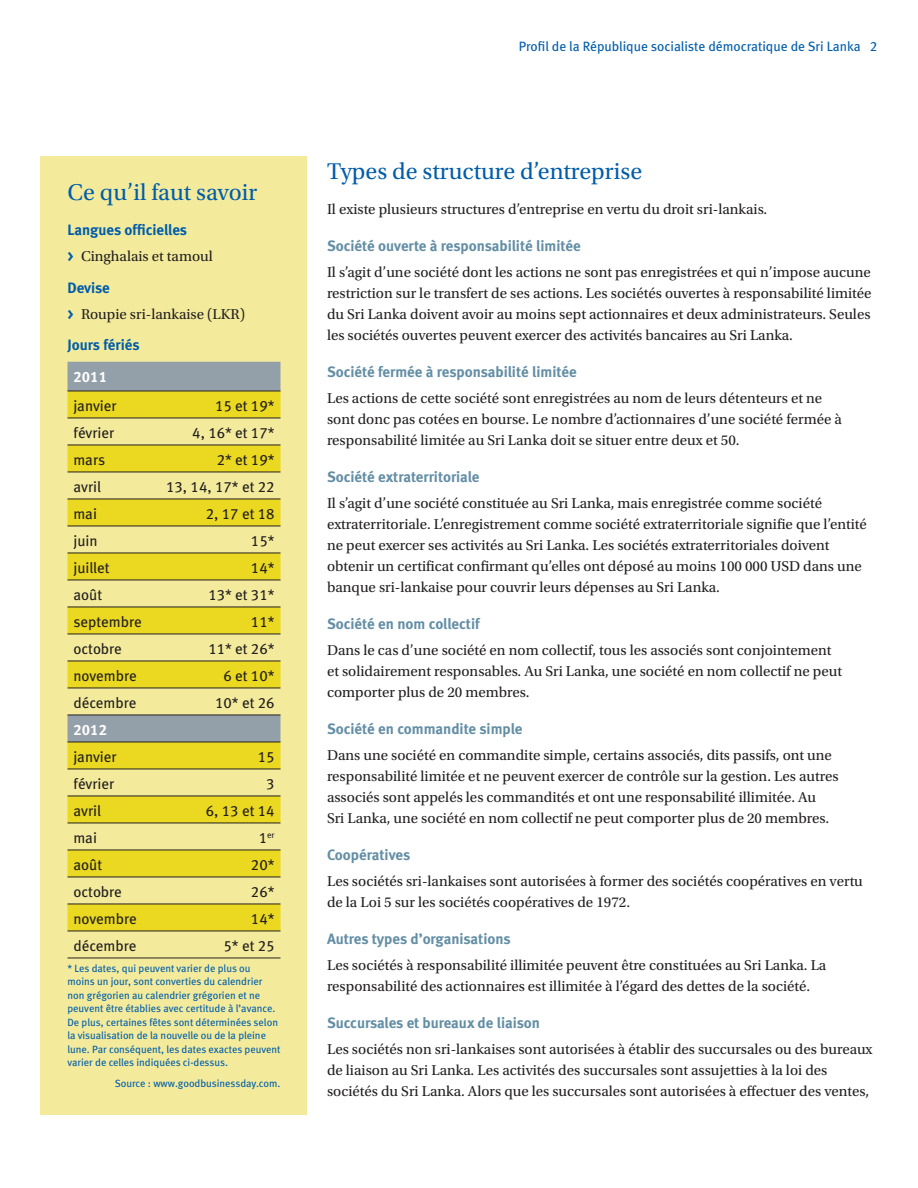
<style>
.page{position:relative;width:918px;height:1188px;background:#fff}
.page>*{position:absolute;margin:0;border:0;box-sizing:border-box;transform-origin:0 0}
.Heading_3{font:24px "Utopia Std";color:#015dab}
.Bullet_Point{font:15px/21px "Utopia Std";color:#231f20}
.Table_Data{font:15px "Meta Book LF";color:#231f20}
.Heading_4{font:15px "Meta Bold LF";color:#638ea5}
.Heading_4-2{font:15px "Meta Bold LF";color:#015dab}
.Table_Column_Header{font:15px "Meta Bold LF";color:#fff}
.Page_header{font:13.5px "Meta Book LF";color:#015dab}
.Table_Footnote{font:10.5px/13.5px "Meta Book LF";color:#015dab}
.Table_Data-2{font:8.7px "Meta Book LF";color:#231f20}
.s1{font-size:15px}
</style>
<div class="page">
<div style="left:40px;top:156px;width:268px;height:958px;background:#f3eb9b"></div>
<div style="left:68px;top:362px;width:212px;height:29px;background:#94a0a9"></div>
<svg style="left:68px;top:392px;width:212px;height:539px;fill:#ead821"></svg>
<hr style="left:68px;top:391px;width:212px;height:1px;background:#231f20">
<hr style="left:68px;top:418px;width:212px;height:1px;background:#231f20">
<hr style="left:68px;top:445px;width:212px;height:1px;background:#231f20">
<hr style="left:68px;top:472px;width:212px;height:1px;background:#231f20">
<hr style="left:68px;top:499px;width:212px;height:1px;background:#231f20">
<hr style="left:68px;top:526px;width:212px;height:1px;background:#231f20">
<hr style="left:68px;top:553px;width:212px;height:1px;background:#231f20">
<hr style="left:68px;top:580px;width:212px;height:1px;background:#231f20">
<hr style="left:68px;top:607px;width:212px;height:1px;background:#231f20">
<hr style="left:68px;top:634px;width:212px;height:1px;background:#231f20">
<hr style="left:68px;top:661px;width:212px;height:1px;background:#231f20">
<hr style="left:68px;top:688px;width:212px;height:1px;background:#231f20">
<hr style="left:68px;top:715px;width:212px;height:1px;background:#231f20">
<hr style="left:68px;top:742px;width:212px;height:1px;background:#231f20">
<hr style="left:68px;top:769px;width:212px;height:1px;background:#231f20">
<hr style="left:68px;top:796px;width:212px;height:1px;background:#231f20">
<hr style="left:68px;top:823px;width:212px;height:1px;background:#231f20">
<hr style="left:68px;top:850px;width:212px;height:1px;background:#231f20">
<hr style="left:68px;top:877px;width:212px;height:1px;background:#231f20">
<hr style="left:68px;top:904px;width:212px;height:1px;background:#231f20">
<hr style="left:68px;top:931px;width:212px;height:1px;background:#231f20">
<hr style="left:68px;top:958px;width:212px;height:1px;background:#231f20">
<p class="Heading_3" style="left:68px;top:180px;width:191px">Ce qu’il faut savoir</p>
<p class="Heading_4-2" style="left:68px;top:220px;width:121px">Langues officielles</p>
<p class="Bullet_Point" style="left:81px;top:246px;width:133px">Cinghalais et tamoul</p>
<p class="Heading_4-2" style="left:68px;top:278px;width:44px">Devise</p>
<p class="Bullet_Point" style="left:81px;top:304px;width:166px">Roupie sri-lankaise (LKR)</p>
<p class="Heading_4-2" style="left:68px;top:336px;width:74px">Jours fériés</p>
<p class="Table_Column_Header" style="left:74px;top:368px;width:35px">2011</p>
<p class="Table_Data" style="left:74px;top:396px;width:45px">janvier</p>
<p class="Table_Data" style="left:215px;top:396px;width:61px">15 et 19*</p>
<p class="Table_Data" style="left:74px;top:423px;width:42px">février</p>
<p class="Table_Data" style="left:192px;top:423px;width:84px">4, 16* et 17*</p>
<p class="Table_Data" style="left:74px;top:450px;width:33px">mars</p>
<p class="Table_Data" style="left:217px;top:450px;width:59px">2* et 19*</p>
<p class="Table_Data" style="left:74px;top:477px;width:29px">avril</p>
<p class="Table_Data" style="left:166px;top:477px;width:98px">13, 14, 17* et 22</p>
<p class="Table_Data" style="left:74px;top:504px;width:25px">mai</p>
<p class="Table_Data" style="left:206px;top:504px;width:70px">2, 17 et 18</p>
<p class="Table_Data" style="left:74px;top:531px;width:26px">juin</p>
<p class="Table_Data" style="left:251px;top:531px;width:25px">15*</p>
<p class="Table_Data" style="left:74px;top:558px;width:38px">juillet</p>
<p class="Table_Data" style="left:251px;top:558px;width:25px">14*</p>
<p class="Table_Data" style="left:74px;top:585px;width:30px">août</p>
<p class="Table_Data" style="left:208px;top:585px;width:68px">13* et 31*</p>
<p class="Table_Data" style="left:74px;top:612px;width:70px">septembre</p>
<p class="Table_Data" style="left:251px;top:612px;width:25px">11*</p>
<p class="Table_Data" style="left:74px;top:639px;width:50px">octobre</p>
<p class="Table_Data" style="left:208px;top:639px;width:68px">11* et 26*</p>
<p class="Table_Data" style="left:74px;top:666px;width:65px">novembre</p>
<p class="Table_Data" style="left:224px;top:666px;width:52px">6 et 10*</p>
<p class="Table_Data" style="left:74px;top:693px;width:64px">décembre</p>
<p class="Table_Data" style="left:215px;top:693px;width:61px">10* et 26</p>
<p class="Table_Column_Header" style="left:74px;top:720px;width:35px">2012</p>
<p class="Table_Data" style="left:74px;top:747px;width:45px">janvier</p>
<p class="Table_Data" style="left:258px;top:747px;width:18px">15</p>
<p class="Table_Data" style="left:74px;top:774px;width:42px">février</p>
<p class="Table_Data" style="left:266px;top:774px;width:10px">3</p>
<p class="Table_Data" style="left:74px;top:801px;width:29px">avril</p>
<p class="Table_Data" style="left:206px;top:801px;width:70px">6, 13 et 14</p>
<p class="Table_Data" style="left:74px;top:828px;width:25px">mai</p>
<p class="Table_Data-2" style="left:259px;top:829px;width:17px"><span class="s1">1</span>er</p>
<p class="Table_Data" style="left:74px;top:855px;width:30px">août</p>
<p class="Table_Data" style="left:251px;top:855px;width:25px">20*</p>
<p class="Table_Data" style="left:74px;top:882px;width:50px">octobre</p>
<p class="Table_Data" style="left:251px;top:882px;width:25px">26*</p>
<p class="Table_Data" style="left:74px;top:909px;width:65px">novembre</p>
<p class="Table_Data" style="left:251px;top:909px;width:25px">14*</p>
<p class="Table_Data" style="left:74px;top:936px;width:64px">décembre</p>
<p class="Table_Data" style="left:224px;top:936px;width:52px">5* et 25</p>
<p class="Table_Footnote" style="left:68px;top:961px;width:215px">* Les dates, qui peuvent varier de plus ou<br>moins un jour, sont converties du calendrier non grégorien au calendrier grégorien et ne peuvent être établies avec certitude à l’avance.<br>De plus, certaines fêtes sont déterminées selon la visualisation de la nouvelle ou de la pleine lune. Par conséquent, les dates exactes peuvent varier de celles indiquées ci-dessus.</p>
<p class="Table_Footnote" style="left:115px;top:1076px;width:167px">Source : www.goodbusinessday.com.</p>
<p class="Heading_4-2" style="left:68px;top:247px;width:8px">&gt;</p>
<p class="Heading_4-2" style="left:68px;top:304px;width:8px">&gt;</p>
<p class="Page_header" style="left:519px;top:38px;width:344px">Profil de la République socialiste démocratique de Sri Lanka</p>
<p class="Heading_3" style="left:327px;top:159px;width:317px">Types de structure d’entreprise</p>
<p class="Bullet_Point" style="left:327px;top:199px;width:442px">Il existe plusieurs structures d’entreprise en vertu du droit sri-lankais.</p>
<p class="Heading_4" style="left:327px;top:236px;width:255px">Société ouverte à responsabilité limitée</p>
<p class="Bullet_Point" style="left:327px;top:262px;width:546px;text-align:justify">Il s’agit d’une société dont les actions ne sont pas enregistrées et qui n’impose aucune restriction sur le transfert de ses actions. Les sociétés ouvertes à responsabilité limitée du Sri Lanka doivent avoir au moins sept actionnaires et deux administrateurs. Seules les sociétés ouvertes peuvent exercer des activités bancaires au Sri Lanka.</p>
<p class="Heading_4" style="left:327px;top:362px;width:251px">Société fermée à responsabilité limitée</p>
<p class="Bullet_Point" style="left:327px;top:388px;width:517px">Les actions de cette société sont enregistrées au nom de leurs détenteurs et ne sont donc pas cotées en bourse. Le nombre d’actionnaires d’une société fermée à responsabilité limitée au Sri Lanka doit se situer entre deux et 50.</p>
<p class="Heading_4" style="left:327px;top:467px;width:154px">Société extraterritoriale</p>
<p class="Bullet_Point" style="left:327px;top:493px;width:541px">Il s’agit d’une société constituée au Sri Lanka, mais enregistrée comme société extraterritoriale. L’enregistrement comme société extraterritoriale signifie que l’entité ne peut exercer ses activités au Sri Lanka. Les sociétés extraterritoriales doivent obtenir un certificat confirmant qu’elles ont déposé au moins 100 000 USD dans une banque sri-lankaise pour couvrir leurs dépenses au Sri Lanka.</p>
<p class="Heading_4" style="left:327px;top:614px;width:154px">Société en nom collectif</p>
<p class="Bullet_Point" style="left:327px;top:640px;width:517px">Dans le cas d’une société en nom collectif, tous les associés sont conjointement et solidairement responsables. Au Sri Lanka, une société en nom collectif ne peut comporter plus de 20 membres.</p>
<p class="Heading_4" style="left:327px;top:719px;width:197px">Société en commandite simple</p>
<p class="Bullet_Point" style="left:327px;top:745px;width:513px">Dans une société en commandite simple, certains associés, dits passifs, ont une responsabilité limitée et ne peuvent exercer de contrôle sur la gestion. Les autres associés sont appelés les commandités et ont une responsabilité illimitée. Au<br>Sri Lanka, une société en nom collectif ne peut comporter plus de 20 membres.</p>
<p class="Heading_4" style="left:327px;top:845px;width:85px">Coopératives</p>
<p class="Bullet_Point" style="left:327px;top:871px;width:537px">Les sociétés sri-lankaises sont autorisées à former des sociétés coopératives en vertu de la Loi 5 sur les sociétés coopératives de 1972.</p>
<p class="Heading_4" style="left:327px;top:929px;width:185px">Autres types d’organisations</p>
<p class="Bullet_Point" style="left:327px;top:955px;width:501px">Les sociétés à responsabilité illimitée peuvent être constituées au Sri Lanka. La responsabilité des actionnaires est illimitée à l’égard des dettes de la société.</p>
<p class="Heading_4" style="left:327px;top:1013px;width:215px">Succursales et bureaux de liaison</p>
<p class="Bullet_Point" style="left:327px;top:1039px;width:547px">Les sociétés non sri-lankaises sont autorisées à établir des succursales ou des bureaux de liaison au Sri Lanka. Les activités des succursales sont assujetties à la loi des sociétés du Sri Lanka. Alors que les succursales sont autorisées à effectuer des ventes,</p>
</div>
